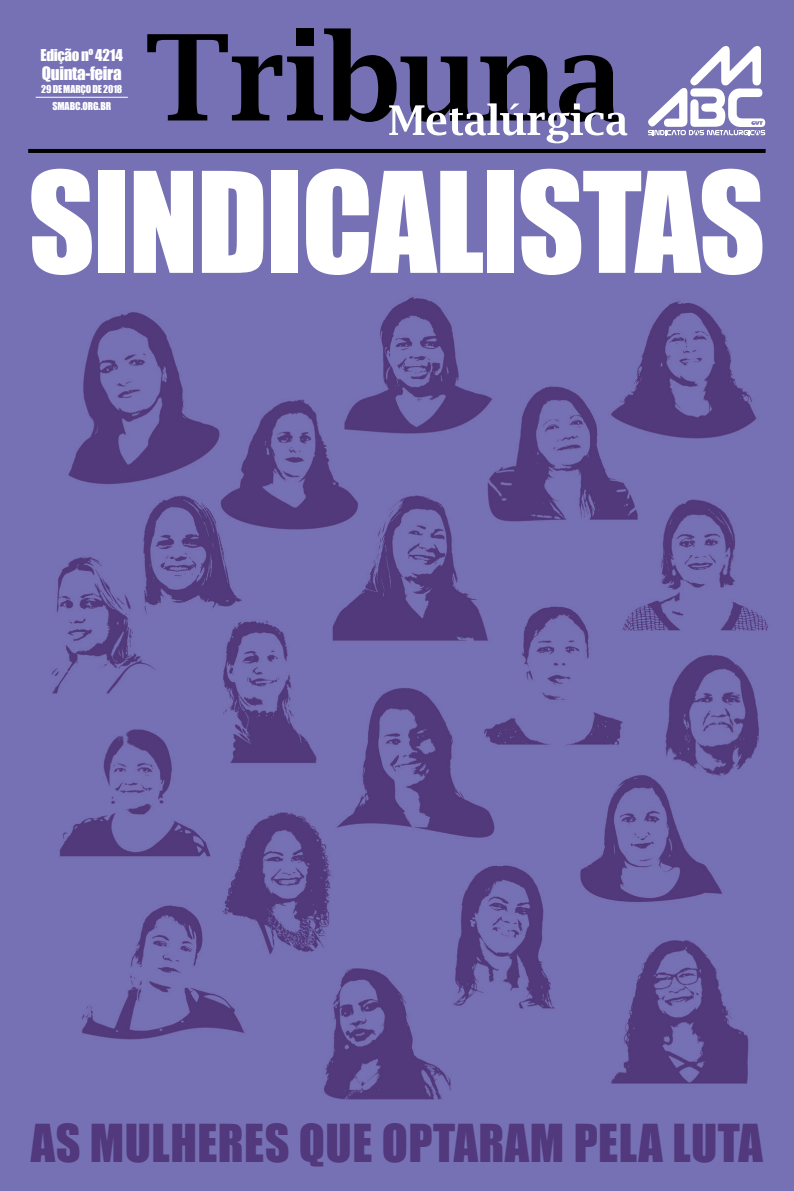
<style>
.page{position:relative;width:794px;height:1191px;background:#fff}
.page>*{position:absolute;margin:0;border:0;box-sizing:border-box;transform-origin:0 0}
.t1{font:129px "Impact";letter-spacing:-.015em;color:#fff}
.t2{font:48px "Impact";letter-spacing:.01em;color:#52387c}
.t3{font:17px "Impact";color:#fff}
.t4{font:15px "Impact";letter-spacing:-.015em;color:#fff}
.t5{font:10px "Impact";letter-spacing:-.015em;color:#fff}
</style>
<div class="page">
<img style="left:0;top:0;width:794px;height:1191px">
<hr style="left:28px;top:149px;width:737px;height:4px;background:#000">
<hr style="left:36px;top:97px;width:92px;height:1px;background:#fff">
<svg style="left:147px;top:28px;width:480px;height:115px;background:#5d5a88"></svg>
<svg style="left:648px;top:46px;width:117px;height:89px"></svg>
<p class="t4" style="left:41px;top:44px;width:84px">EDIÇÃO Nº 4214</p>
<p class="t5" style="left:52px;top:98px;width:60px">SMABC.ORG.BR</p>
<p class="t3" style="left:42px;top:60px;width:81px">QUINTA-FEIRA</p>
<p class="t5" style="left:41px;top:81px;width:83px">29 DE MARÇO DE 2018</p>
<h1 class="t1" style="left:28px;top:122px;width:738px">SINDICALISTAS</h1>
<p class="t2" style="left:31px;top:1105px;width:733px">AS MULHERES QUE OPTARAM PELA LUTA</p>
</div>
